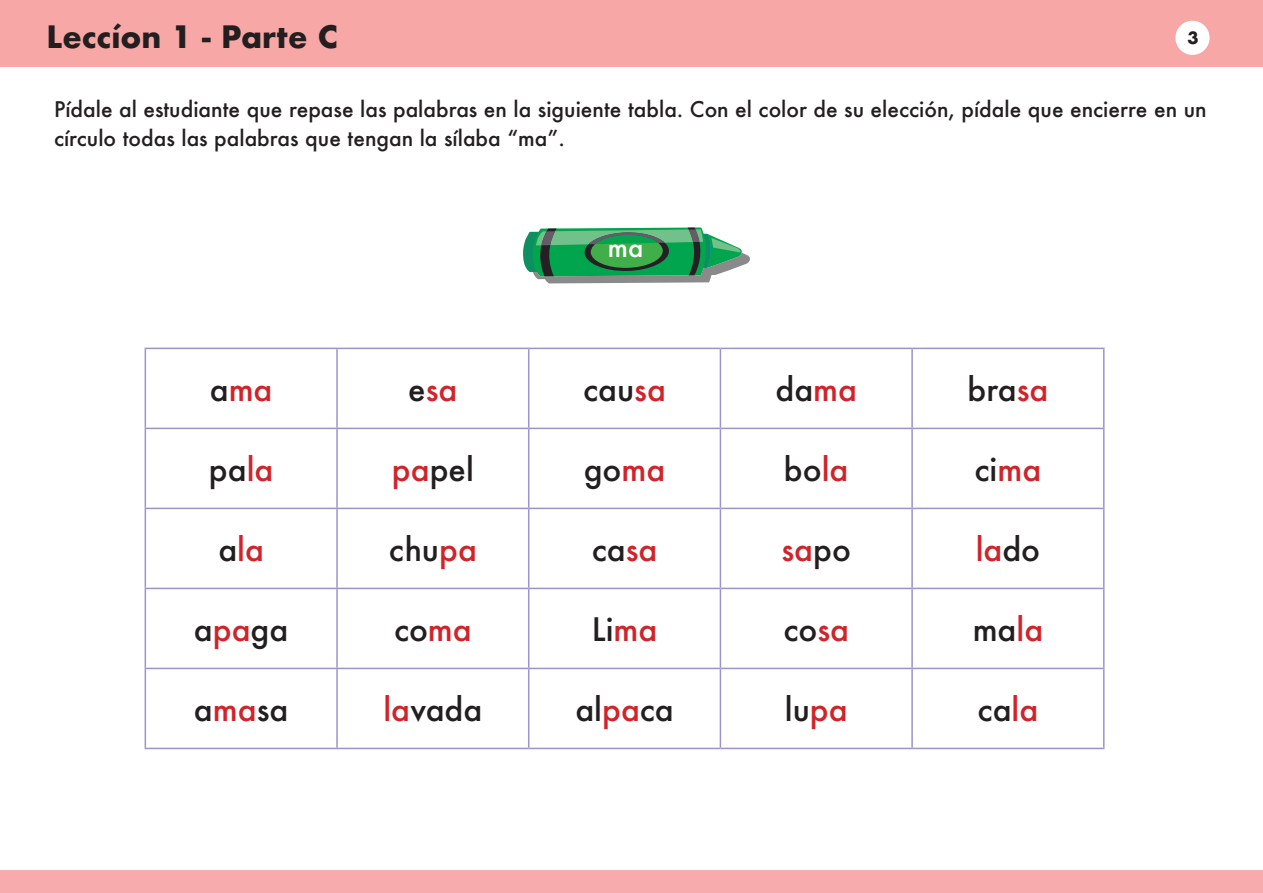
<style>
.page{position:relative;width:1263px;height:893px;background:#fff}
.page>*{position:absolute;margin:0;border:0;box-sizing:border-box;transform-origin:0 0}
.t1{font:500 31.5px "Futura";color:#231f20}
.t2{font:500 31.5px "Futura";color:#d1232a}
.t3{font:700 30px "Futura";color:#231f20}
.t4{font:500 25.5px "Futura";color:#fff}
.t5{font:500 21px/28.5px "Futura";color:#231f20}
.t6{font:700 16.5px "Futura";color:#231f20}
.s1{color:#231f20}
.s2{color:#d1232a}
</style>
<div class="page">
<div style="left:0;top:871px;width:1263px;height:22px;background:#f8abad"></div>
<hr style="left:145px;top:348px;width:192px;height:1px;background:#9a94c8">
<hr style="left:145px;top:349px;width:1px;height:79px;background:#9a94c8">
<hr style="left:337px;top:348px;width:192px;height:1px;background:#9a94c8">
<hr style="left:336px;top:349px;width:2px;height:79px;background:#9a94c8">
<hr style="left:529px;top:348px;width:191px;height:1px;background:#9a94c8">
<hr style="left:528px;top:349px;width:1px;height:79px;background:#9a94c8">
<hr style="left:720px;top:348px;width:192px;height:1px;background:#9a94c8">
<hr style="left:720px;top:349px;width:1px;height:79px;background:#9a94c8">
<hr style="left:912px;top:348px;width:192px;height:1px;background:#9a94c8">
<hr style="left:911px;top:349px;width:2px;height:79px;background:#9a94c8">
<hr style="left:1103px;top:349px;width:1px;height:79px;background:#9a94c8">
<hr style="left:145px;top:428px;width:192px;height:1px;background:#9a94c8">
<hr style="left:145px;top:429px;width:1px;height:79px;background:#9a94c8">
<hr style="left:337px;top:428px;width:192px;height:1px;background:#9a94c8">
<hr style="left:336px;top:429px;width:2px;height:79px;background:#9a94c8">
<hr style="left:529px;top:428px;width:191px;height:1px;background:#9a94c8">
<hr style="left:528px;top:429px;width:1px;height:79px;background:#9a94c8">
<hr style="left:720px;top:428px;width:192px;height:1px;background:#9a94c8">
<hr style="left:720px;top:429px;width:1px;height:79px;background:#9a94c8">
<hr style="left:912px;top:428px;width:192px;height:1px;background:#9a94c8">
<hr style="left:911px;top:429px;width:2px;height:79px;background:#9a94c8">
<hr style="left:1103px;top:429px;width:1px;height:79px;background:#9a94c8">
<hr style="left:145px;top:508px;width:192px;height:1px;background:#9a94c8">
<hr style="left:145px;top:509px;width:1px;height:79px;background:#9a94c8">
<hr style="left:337px;top:508px;width:192px;height:1px;background:#9a94c8">
<hr style="left:336px;top:509px;width:2px;height:79px;background:#9a94c8">
<hr style="left:529px;top:508px;width:191px;height:1px;background:#9a94c8">
<hr style="left:528px;top:509px;width:1px;height:79px;background:#9a94c8">
<hr style="left:720px;top:508px;width:192px;height:1px;background:#9a94c8">
<hr style="left:720px;top:509px;width:1px;height:79px;background:#9a94c8">
<hr style="left:912px;top:508px;width:192px;height:1px;background:#9a94c8">
<hr style="left:911px;top:509px;width:2px;height:79px;background:#9a94c8">
<hr style="left:1103px;top:509px;width:1px;height:79px;background:#9a94c8">
<hr style="left:145px;top:588px;width:192px;height:1px;background:#9a94c8">
<hr style="left:145px;top:589px;width:1px;height:79px;background:#9a94c8">
<hr style="left:337px;top:588px;width:192px;height:1px;background:#9a94c8">
<hr style="left:336px;top:589px;width:2px;height:79px;background:#9a94c8">
<hr style="left:529px;top:588px;width:191px;height:1px;background:#9a94c8">
<hr style="left:528px;top:589px;width:1px;height:79px;background:#9a94c8">
<hr style="left:720px;top:588px;width:192px;height:1px;background:#9a94c8">
<hr style="left:720px;top:589px;width:1px;height:79px;background:#9a94c8">
<hr style="left:912px;top:588px;width:192px;height:1px;background:#9a94c8">
<hr style="left:911px;top:589px;width:2px;height:79px;background:#9a94c8">
<hr style="left:1103px;top:589px;width:1px;height:79px;background:#9a94c8">
<hr style="left:145px;top:668px;width:192px;height:1px;background:#9a94c8">
<hr style="left:145px;top:669px;width:1px;height:79px;background:#9a94c8">
<hr style="left:337px;top:668px;width:192px;height:1px;background:#9a94c8">
<hr style="left:336px;top:669px;width:2px;height:79px;background:#9a94c8">
<hr style="left:529px;top:668px;width:191px;height:1px;background:#9a94c8">
<hr style="left:528px;top:669px;width:1px;height:79px;background:#9a94c8">
<hr style="left:720px;top:668px;width:192px;height:1px;background:#9a94c8">
<hr style="left:720px;top:669px;width:1px;height:79px;background:#9a94c8">
<hr style="left:912px;top:668px;width:192px;height:1px;background:#9a94c8">
<hr style="left:911px;top:669px;width:2px;height:79px;background:#9a94c8">
<hr style="left:1103px;top:669px;width:1px;height:79px;background:#9a94c8">
<hr style="left:145px;top:748px;width:192px;height:1px;background:#9a94c8">
<hr style="left:337px;top:748px;width:192px;height:1px;background:#9a94c8">
<hr style="left:529px;top:748px;width:191px;height:1px;background:#9a94c8">
<hr style="left:720px;top:748px;width:192px;height:1px;background:#9a94c8">
<hr style="left:912px;top:748px;width:192px;height:1px;background:#9a94c8">
<div style="left:0;top:0;width:1263px;height:66px;background:#f7a7a5"></div>
<svg style="left:523px;top:227px;width:227px;height:56px;background:#52a574"></svg>
<div style="left:1175px;top:21px;width:34px;height:34px;background:#fff;border-radius:50%"></div>
<p class="t3" style="left:47px;top:15px;width:293px">Leccíon 1 - Parte C</p>
<p class="t6" style="left:1187px;top:26px;width:13px">3</p>
<p class="t5" style="left:54px;top:95px;width:1154px">Pídale al estudiante que repase las palabras en la siguiente tabla. Con el color de su elección, pídale que encierre en un círculo todas las palabras que tengan la sílaba “ma”.</p>
<p class="t4" style="left:608px;top:230px;width:37px">ma</p>
<p class="t2" style="left:210px;top:368px;width:64px"><span class="s1">a</span>ma</p>
<p class="t2" style="left:408px;top:368px;width:51px"><span class="s1">e</span>sa</p>
<p class="t1" style="left:583px;top:368px;width:84px">cau<span class="s2">sa</span></p>
<p class="t1" style="left:775px;top:368px;width:83px">da<span class="s2">ma</span></p>
<p class="t1" style="left:967px;top:368px;width:83px">bra<span class="s2">sa</span></p>
<p class="t1" style="left:209px;top:448px;width:66px">pa<span class="s2">la</span></p>
<p class="t1" style="left:392px;top:448px;width:83px"><span class="s2">pa</span>pel</p>
<p class="t1" style="left:584px;top:448px;width:83px">go<span class="s2">ma</span></p>
<p class="t1" style="left:784px;top:448px;width:66px">bo<span class="s2">la</span></p>
<p class="t1" style="left:975px;top:448px;width:68px">ci<span class="s2">ma</span></p>
<p class="t2" style="left:218px;top:528px;width:47px"><span class="s1">a</span>la</p>
<p class="t1" style="left:389px;top:528px;width:90px">chu<span class="s2">pa</span></p>
<p class="t1" style="left:592px;top:528px;width:67px">ca<span class="s2">sa</span></p>
<p class="t2" style="left:781px;top:528px;width:71px">sa<span class="s1">po</span></p>
<p class="t2" style="left:976px;top:528px;width:66px">la<span class="s1">do</span></p>
<p class="t1" style="left:194px;top:608px;width:96px">a<span class="s2">pa</span>ga</p>
<p class="t1" style="left:394px;top:608px;width:79px">co<span class="s2">ma</span></p>
<p class="t1" style="left:592px;top:608px;width:67px">Li<span class="s2">ma</span></p>
<p class="t1" style="left:783px;top:608px;width:67px">co<span class="s2">sa</span></p>
<p class="t1" style="left:973px;top:608px;width:72px">ma<span class="s2">la</span></p>
<p class="t1" style="left:194px;top:688px;width:96px">a<span class="s2">ma</span>sa</p>
<p class="t1" style="left:383px;top:688px;width:100px"><span class="s2">la</span>vada</p>
<p class="t1" style="left:575px;top:688px;width:100px">al<span class="s2">pa</span>ca</p>
<p class="t1" style="left:785px;top:688px;width:64px">lu<span class="s2">pa</span></p>
<p class="t1" style="left:978px;top:688px;width:62px">ca<span class="s2">la</span></p>
</div>
